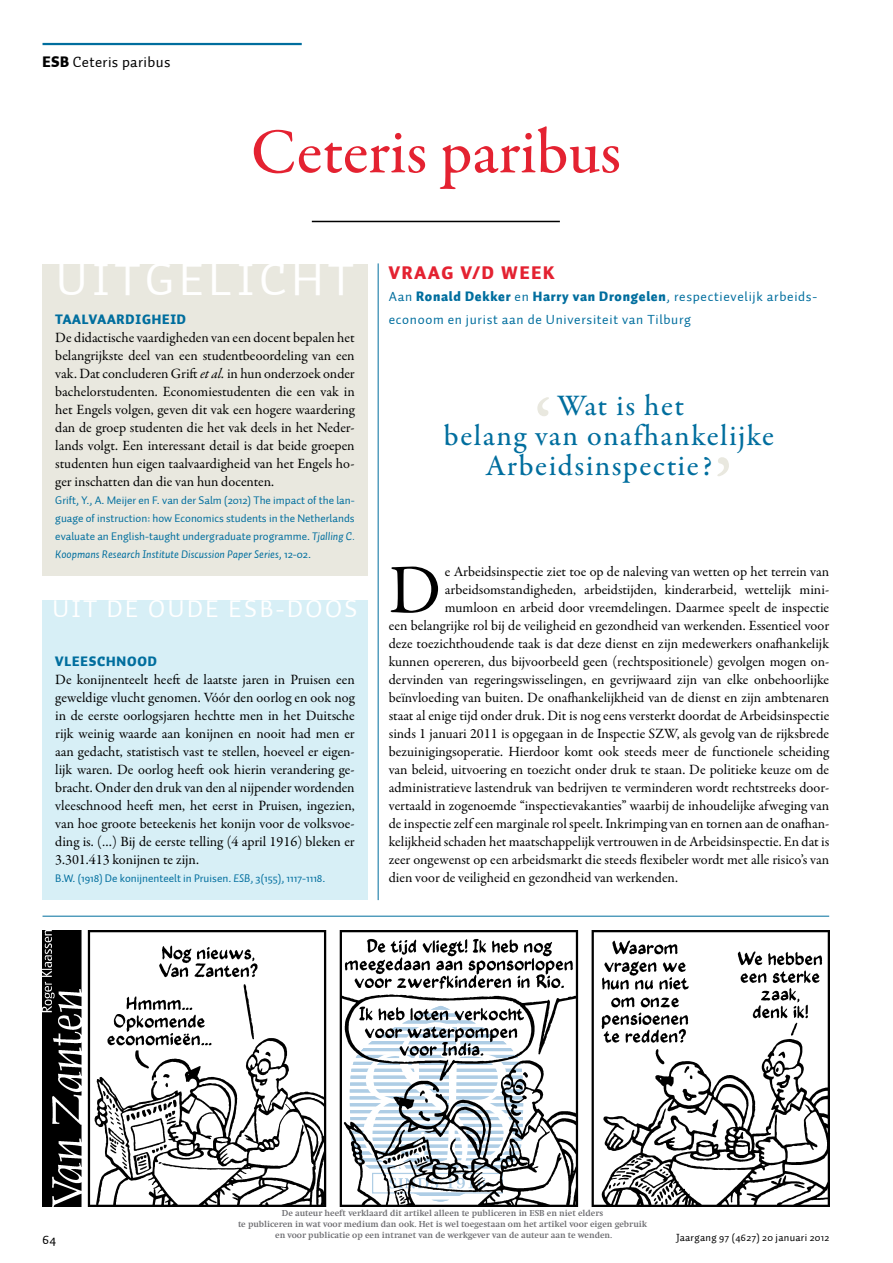
<style>
.page{position:relative;width:893px;height:1263px;background:#fff}
.page>*{position:absolute;margin:0;border:0;box-sizing:border-box;transform-origin:0 0}
.t1{font:90px "Garamond Premr Pro";color:#e9e8df}
.t2{font:69.75px "Garamond Premr Pro";color:#000}
.t3{font:500 64.5px "Garamond Premr Pro";color:#e42231}
.t4{font:46.5px "Auto 1";letter-spacing:.1em;color:#fff}
.t5{font:500 30px "Garamond Premr Pro";letter-spacing:.05em;color:#006e9e}
.t6{font:24.75px "Auto 1";letter-spacing:.1em;color:#fff}
.t7{font:900 18px "Auto 1";letter-spacing:.1em;color:#e42231}
.t8{font:15px "Auto 1";letter-spacing:.025em;color:#000}
.t9{font:14.25px/18px "Garamond Premr Pro";color:#000;text-align:justify}
.t10{font:13.5px "Auto 1";letter-spacing:.05em;color:#006e9e}
.t11{font:900 13.5px "Auto 1";letter-spacing:.06em;color:#006e9e}
.t12{font:13.5px "Auto 1";color:#000}
.t13{font:11.25px/18px "Auto 1";color:#006e9e;text-align:justify}
.t14{font:10.5px "Auto 1";letter-spacing:.025em;color:#000}
.t15{font:700 9px/10.8px "Swift";color:#6d6d71;text-align:center}
.s1{font-weight:900}
.s2{font-style:italic}
</style>
<div class="page">
<hr style="left:43px;top:43px;width:259px;height:2px;background:#006e9e">
<div style="left:43px;top:265px;width:324px;height:311px;background:#e9e8df"></div>
<img style="left:43px;top:931px;width:786px;height:275px">
<hr style="left:312px;top:221px;width:248px;height:1px;background:#000">
<hr style="left:43px;top:916px;width:786px;height:1px;background:#006e9e">
<div style="left:43px;top:601px;width:324px;height:299px;background:#d7eff6"></div>
<hr style="left:378px;top:263px;width:1px;height:637px;background:#006e9e">
<svg style="left:336px;top:1006px;width:198px;height:201px"></svg>
<p class="t8" style="left:43px;top:53px;width:129px"><span class="s1">ESB</span> Ceteris paribus</p>
<h3 class="t3" style="left:251px;top:113px;width:372px">Ceteris paribus</h3>
<h3 class="t4" style="left:56px;top:251px;width:89px">Uitge</h3>
<h3 class="t4" style="left:209px;top:251px;width:137px">licht</h3>
<p class="t7" style="left:389px;top:261px;width:167px">VRAAG V/D WEE K</p>
<p class="t10" style="left:389px;top:288px;width:430px">Aan <span class="s1">RONALD DEKKER</span> en <span class="s1">HARRY VAN DRONGELEN</span>, respectievelijk arbeids-</p>
<p class="t11" style="left:55px;top:310px;width:132px">TAALVAARDIGHEID</p>
<p class="t10" style="left:389px;top:311px;width:304px">econoom en jurist aan de Universiteit van Tilburg</p>
<p class="t9" style="left:55px;top:329px;width:301px">De didactische vaardigheden van een docent bepalen het belangrijkste deel van een studentbeoordeling van een vak. Dat concluderen Grift <span class="s2">et al.</span> in hun onderzoek onder bachelorstudenten. Economiestudenten die een vak in het Engels volgen, geven dit vak een hogere waardering dan de groep studenten die het vak deels in het Neder&shy;lands volgt. Een interessant detail is dat beide groepen studenten hun eigen taalvaardigheid van het Engels ho&shy;ger inschatten dan die van hun docenten.</p>
<p class="t13" style="left:55px;top:491px;width:301px">Grift, Y., A. Meijer en F. van der Salm (2012) The impact of the lan&shy;guage of instruction: how Economics students in the Netherlands evaluate an English-taught undergraduate programme. <span class="s2">Tjalling C.<br>Koopmans Research Institute Discussion Paper Series</span>, 12-02.</p>
<h1 class="t1" style="left:534px;top:376px;width:20px">‘</h1>
<h3 class="t5" style="left:557px;top:388px;width:129px">Wat is het</h3>
<h3 class="t5" style="left:444px;top:418px;width:332px">belang van onafhankelijke</h3>
<h3 class="t5" style="left:485px;top:448px;width:228px">Arbeidsinspectie?</h3>
<h1 class="t1" style="left:714px;top:436px;width:20px">’</h1>
<h3 class="t6" style="left:52px;top:594px;width:133px">Uit de oude</h3>
<h3 class="t6" style="left:228px;top:594px;width:128px">ESB-doos</h3>
<p class="t11" style="left:55px;top:652px;width:26px">VLEES</p>
<p class="t11" style="left:97px;top:652px;width:61px">CHNOOD</p>
<p class="t9" style="left:55px;top:671px;width:301px">De konijnenteelt heeft de laatste jaren in Pruisen een geweldige vlucht genomen. Vóór den oorlog en ook nog in de eerste oorlogsjaren hechtte men in het Duitsche rijk weinig waarde aan konijnen en nooit had men er aan gedacht, statistisch vast te stellen, hoeveel er eigen&shy;lijk waren. De oorlog heeft ook hierin verandering ge&shy;bracht. Onder den druk van den al nijpender wordenden vleeschnood heeft men, het eerst in Pruisen, ingezien, van hoe groote beteekenis het konijn voor de volksvoe&shy;ding is. (…) Bij de eerste telling (4 april 1916) bleken er 3.301.413 konijnen te zijn.</p>
<p class="t13" style="left:55px;top:869px;width:272px">B.W. (1918) De konijnenteelt in Pruisen. <span class="s2">ESB</span>, 3(155), 1117-1118.</p>
<h2 class="t2" style="left:389px;top:548px;width:54px">D</h2>
<p class="t9" style="left:445px;top:563px;width:386px">e Arbeidsinspectie ziet toe op de naleving van wetten op het terrein van</p>
<p class="t9" style="left:445px;top:581px;width:386px">arbeidsomstandigheden, arbeidstijden, kinderarbeid, wettelijk mini-</p>
<p class="t9" style="left:445px;top:599px;width:386px">mumloon en arbeid door vreemdelingen. Daarmee speelt de inspectie</p>
<p class="t9" style="left:389px;top:617px;width:442px">een belangrijke rol bij de veiligheid en gezondheid van werkenden. Essentieel voor</p>
<p class="t9" style="left:389px;top:635px;width:442px">deze toezichthoudende taak is dat deze dienst en zijn medewerkers onafhankelijk</p>
<p class="t9" style="left:389px;top:653px;width:442px">kunnen opereren, dus bijvoorbeeld geen (rechtspositionele) gevolgen mogen on-</p>
<p class="t9" style="left:389px;top:671px;width:442px">dervinden van regeringswisselingen, en gevrijwaard zijn van elke onbehoorlijke</p>
<p class="t9" style="left:389px;top:689px;width:442px">beïnvloeding van buiten. De onafhankelijkheid van de dienst en zijn ambtenaren</p>
<p class="t9" style="left:389px;top:707px;width:442px">staat al enige tijd onder druk. Dit is nog eens versterkt doordat de Arbeidsinspectie</p>
<p class="t9" style="left:389px;top:725px;width:442px">sinds 1 januari 2011 is opgegaan in de Inspectie SZW, als gevolg van de rijksbrede</p>
<p class="t9" style="left:389px;top:743px;width:442px">bezuinigingsoperatie. Hierdoor komt ook steeds meer de functionele scheiding</p>
<p class="t9" style="left:389px;top:761px;width:442px">van beleid, uitvoering en toezicht onder druk te staan. De politieke keuze om de</p>
<p class="t9" style="left:389px;top:779px;width:442px">administratieve lastendruk van bedrijven te verminderen wordt rechtstreeks door-</p>
<p class="t9" style="left:389px;top:797px;width:442px">vertaald in zogenoemde “inspectievakanties” waarbij de inhoudelijke afweging van</p>
<p class="t9" style="left:389px;top:815px;width:442px">de inspectie zelf een marginale rol speelt. Inkrimping van en tornen aan de onafhan-</p>
<p class="t9" style="left:389px;top:833px;width:442px">kelijkheid schaden het maatschappelijk vertrouwen in de Arbeidsinspectie. En dat is</p>
<p class="t9" style="left:389px;top:851px;width:442px">zeer ongewenst op een arbeidsmarkt die steeds flexibeler wordt met alle risico’s van</p>
<p class="t9" style="left:389px;top:869px;width:291px">dien voor de veiligheid en gezondheid van werkenden.</p>
<p class="t15" style="left:238px;top:1208px;width:411px">De auteur heeft verklaard dit artikel alleen te publiceren in ESB en niet elders<br>te publiceren in wat voor medium dan ook. Het is wel toegestaan om het artikel voor eigen gebruik en voor publicatie op een intranet van de werkgever van de auteur aan te wenden.</p>
<p class="t12" style="left:43px;top:1231px;width:15px">64</p>
<p class="t14" style="left:676px;top:1231px;width:155px">Jaargang 97 (4627) 20 januari 2012</p>
</div>
